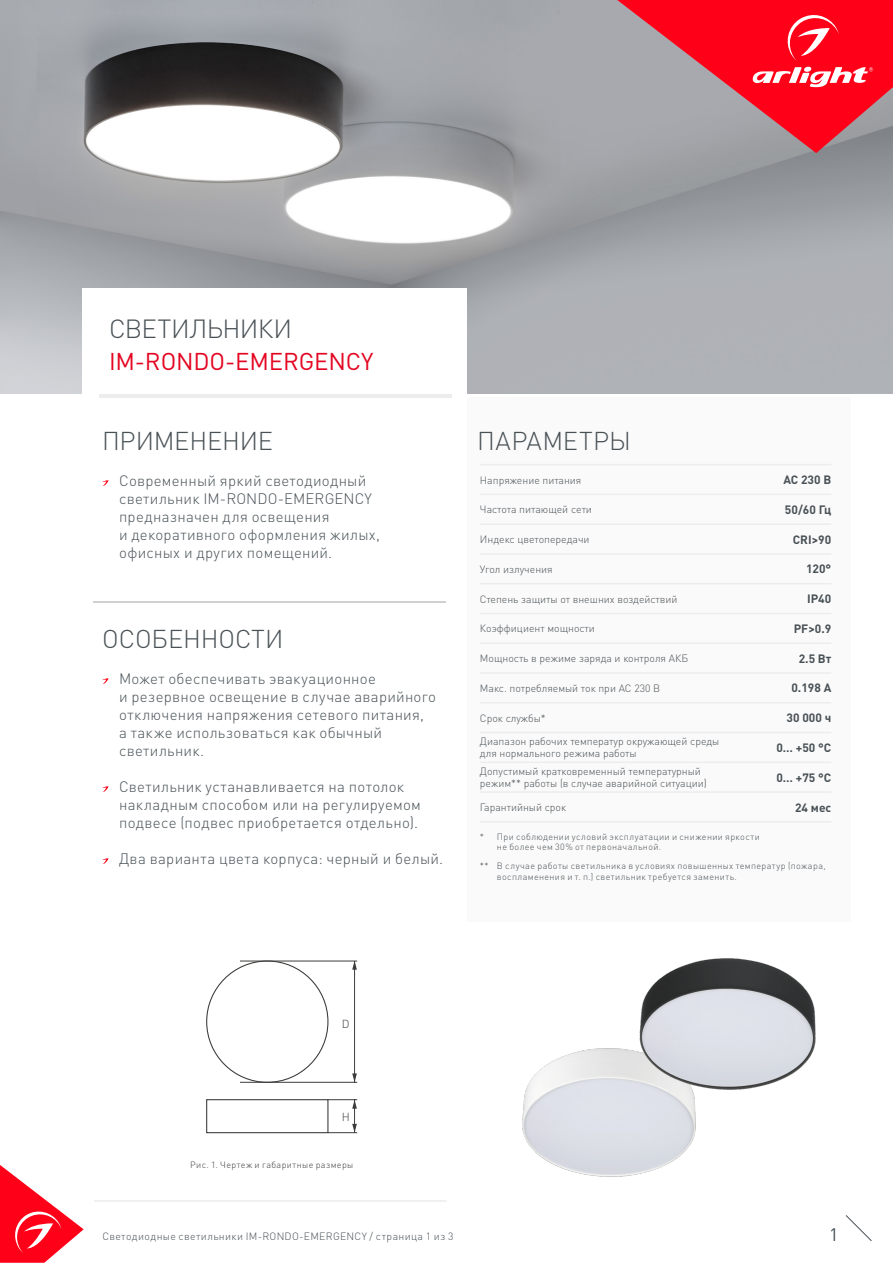
<style>
.page{position:relative;width:893px;height:1263px;background:#fff}
.page>*{position:absolute;margin:0;border:0;box-sizing:border-box;transform-origin:0 0}
.t1{font:300 25.95px "DIN Pro";letter-spacing:-.025em;color:#485156}
.t2{font:300 25.5px "DIN Pro";letter-spacing:-.005em;color:#485156}
.t3{font:300 25.5px "DIN Pro";letter-spacing:.015em;color:#485156}
.t4{font:24px "DIN Pro";letter-spacing:-.005em;color:#e40521}
.t5{font:18px "DIN Pro";color:#485156}
.t6{font:300 15px/18px "DIN Pro";letter-spacing:.02em;color:#485156}
.t7{font:700 12px "DIN Pro";color:#485156}
.t8{font:300 11.55px "DIN Pro";color:#3c3c3b}
.t9{font:300 10.5px/12px "DIN Pro";color:#485156}
.t10{font:300 10.5px "DIN Pro";letter-spacing:.035em;color:#485156}
.t11{font:300 9px/10.5px "DIN Pro";letter-spacing:.04em;color:#485156}
.t12{font:300 9px "DIN Pro";letter-spacing:.04em;color:#3c3c3b}
</style>
<div class="page">
<svg style="left:845px;top:1215px;width:27px;height:26px"></svg>
<img style="left:0;top:0;width:892px;height:394px">
<div style="left:467px;top:397px;width:383px;height:525px;background:#fbfafa"></div>
<hr style="left:480px;top:464px;width:248px;height:1px;background:#ededed">
<hr style="left:728px;top:464px;width:103px;height:1px;background:#ededed">
<hr style="left:480px;top:494px;width:248px;height:1px;background:#ededed">
<hr style="left:728px;top:494px;width:103px;height:1px;background:#ededed">
<hr style="left:480px;top:523px;width:248px;height:2px;background:#ededed">
<hr style="left:728px;top:523px;width:103px;height:2px;background:#ededed">
<hr style="left:480px;top:553px;width:248px;height:2px;background:#ededed">
<hr style="left:728px;top:553px;width:103px;height:2px;background:#ededed">
<hr style="left:480px;top:583px;width:248px;height:1px;background:#ededed">
<hr style="left:728px;top:583px;width:103px;height:1px;background:#ededed">
<hr style="left:480px;top:702px;width:248px;height:1px;background:#ededed">
<hr style="left:728px;top:702px;width:103px;height:1px;background:#ededed">
<hr style="left:480px;top:732px;width:248px;height:1px;background:#ededed">
<hr style="left:728px;top:732px;width:103px;height:1px;background:#ededed">
<hr style="left:480px;top:761px;width:248px;height:2px;background:#ededed">
<hr style="left:728px;top:761px;width:103px;height:2px;background:#ededed">
<hr style="left:480px;top:791px;width:248px;height:2px;background:#ededed">
<hr style="left:728px;top:791px;width:103px;height:2px;background:#ededed">
<hr style="left:480px;top:821px;width:248px;height:1px;background:#ededed">
<hr style="left:728px;top:821px;width:103px;height:1px;background:#ededed">
<hr style="left:480px;top:613px;width:248px;height:1px;background:#ededed">
<hr style="left:728px;top:613px;width:103px;height:1px;background:#ededed">
<hr style="left:480px;top:642px;width:248px;height:2px;background:#ededed">
<hr style="left:728px;top:642px;width:103px;height:2px;background:#ededed">
<hr style="left:480px;top:672px;width:248px;height:2px;background:#ededed">
<hr style="left:728px;top:672px;width:103px;height:2px;background:#ededed">
<div style="left:82px;top:288px;width:384px;height:117px;background:#fff"></div>
<svg style="left:102px;top:480px;width:7px;height:6px"></svg>
<svg style="left:102px;top:678px;width:7px;height:6px"></svg>
<svg style="left:102px;top:786px;width:7px;height:6px"></svg>
<svg style="left:102px;top:858px;width:7px;height:6px"></svg>
<hr style="left:99px;top:394px;width:352px;height:3px;background:#ededed">
<hr style="left:94px;top:601px;width:352px;height:1px;background:#d0d0d0">
<hr style="left:94px;top:1200px;width:352px;height:1px;background:#e3e3e3">
<img style="left:522px;top:1048px;width:174px;height:129px">
<img style="left:639px;top:958px;width:177px;height:133px">
<div style="left:206px;top:1099px;width:122px;height:34px;border:1px solid #3c3c3b"></div>
<hr style="left:240px;top:961px;width:117px;height:1px;background:#3c3c3b">
<hr style="left:240px;top:1082px;width:117px;height:1px;background:#3c3c3b">
<hr style="left:354px;top:1100px;width:1px;height:33px;background:#3c3c3b">
<hr style="left:354px;top:961px;width:1px;height:121px;background:#3c3c3b">
<svg style="left:352px;top:961px;width:5px;height:9px"></svg>
<svg style="left:352px;top:1073px;width:5px;height:9px"></svg>
<svg style="left:328px;top:1124px;width:29px;height:9px"></svg>
<svg style="left:328px;top:1099px;width:29px;height:10px"></svg>
<svg style="left:617px;top:0;width:276px;height:153px;background:#d84e5d"></svg>
<svg style="left:0;top:1165px;width:84px;height:98px"></svg>
<h1 class="t1" style="left:109px;top:311px;width:185px">СВЕТИЛЬНИКИ</h1>
<h3 class="t4" style="left:109px;top:345px;width:266px">IM-RONDO-EMERGENCY</h3>
<h2 class="t2" style="left:102px;top:423px;width:172px">ПРИМЕНЕНИЕ</h2>
<p class="t6" style="left:119px;top:471px;width:263px">Современный яркий светодиодный светильник IM-RONDO-EMERGENCY предназначен для освещения<br>и декоративного оформления жилых, офисных и других помещений.</p>
<h2 class="t2" style="left:102px;top:621px;width:183px">ОСОБЕННОСТИ</h2>
<p class="t6" style="left:119px;top:669px;width:319px">Может обеспечивать эвакуационное<br>и резервное освещение в случае аварийного отключения напряжения сетевого питания,<br>а также использоваться как обычный светильник.</p>
<p class="t6" style="left:119px;top:777px;width:303px">Светильник устанавливается на потолок накладным способом или на регулируемом подвесе (подвес приобретается отдельно).</p>
<p class="t6" style="left:119px;top:849px;width:325px">Два варианта цвета корпуса: черный и белый.</p>
<h2 class="t3" style="left:477px;top:423px;width:155px">ПАРАМЕТРЫ</h2>
<p class="t9" style="left:480px;top:473px;width:103px">Напряжение питания</p>
<p class="t7" style="left:783px;top:472px;width:49px">AC 230 В</p>
<p class="t9" style="left:480px;top:503px;width:114px">Частота питающей сети</p>
<p class="t7" style="left:785px;top:501px;width:48px">50/60 Гц</p>
<p class="t9" style="left:480px;top:533px;width:111px">Индекс цветопередачи</p>
<p class="t7" style="left:793px;top:531px;width:40px">CRI&gt;90</p>
<p class="t9" style="left:480px;top:563px;width:74px">Угол излучения</p>
<p class="t7" style="left:806px;top:561px;width:27px">120°</p>
<p class="t9" style="left:480px;top:592px;width:199px">Степень защиты от внешних воздействий</p>
<p class="t7" style="left:807px;top:591px;width:26px">IP40</p>
<p class="t9" style="left:480px;top:622px;width:116px">Коэффициент мощности</p>
<p class="t7" style="left:794px;top:620px;width:39px">PF&gt;0.9</p>
<p class="t9" style="left:480px;top:652px;width:210px">Мощность в режиме заряда и контроля АКБ</p>
<p class="t7" style="left:799px;top:650px;width:34px">2.5 Вт</p>
<p class="t9" style="left:480px;top:682px;width:182px">Макс. потребляемый ток при AC 230 В</p>
<p class="t7" style="left:791px;top:680px;width:41px">0.198 А</p>
<p class="t9" style="left:480px;top:711px;width:67px">Срок службы*</p>
<p class="t7" style="left:787px;top:710px;width:46px">30 000 ч</p>
<p class="t9" style="left:480px;top:735px;width:241px">Диапазон рабочих температур окружающей среды для нормального режима работы</p>
<p class="t7" style="left:776px;top:739px;width:56px">0… +50 °C</p>
<p class="t9" style="left:480px;top:765px;width:228px">Допустимый кратковременный температурный режим** работы (в случае аварийной ситуации)</p>
<p class="t7" style="left:776px;top:769px;width:56px">0… +75 °С</p>
<p class="t9" style="left:480px;top:801px;width:88px">Гарантийный срок</p>
<p class="t7" style="left:795px;top:799px;width:38px">24 мес</p>
<p class="t11" style="left:497px;top:831px;width:264px;text-indent:-17px">* При соблюдении условий эксплуатации и снижении яркости не более чем 30% от первоначальной.</p>
<p class="t11" style="left:497px;top:860px;width:330px;text-indent:-17px">** В случае работы светильника в условиях повышенных температур (пожара, воспламенения и т. п.) светильник требуется заменить.</p>
<p class="t8" style="left:342px;top:1016px;width:9px">D</p>
<p class="t8" style="left:342px;top:1108px;width:10px">H</p>
<p class="t12" style="left:190px;top:1158px;width:165px">Рис. 1. Чертеж и габаритные размеры</p>
<p class="t10" style="left:102px;top:1229px;width:353px">Светодиодные светильники IM-RONDO-EMERGENCY / страница 1 из 3</p>
<p class="t5" style="left:829px;top:1222px;width:11px">1</p>
</div>
